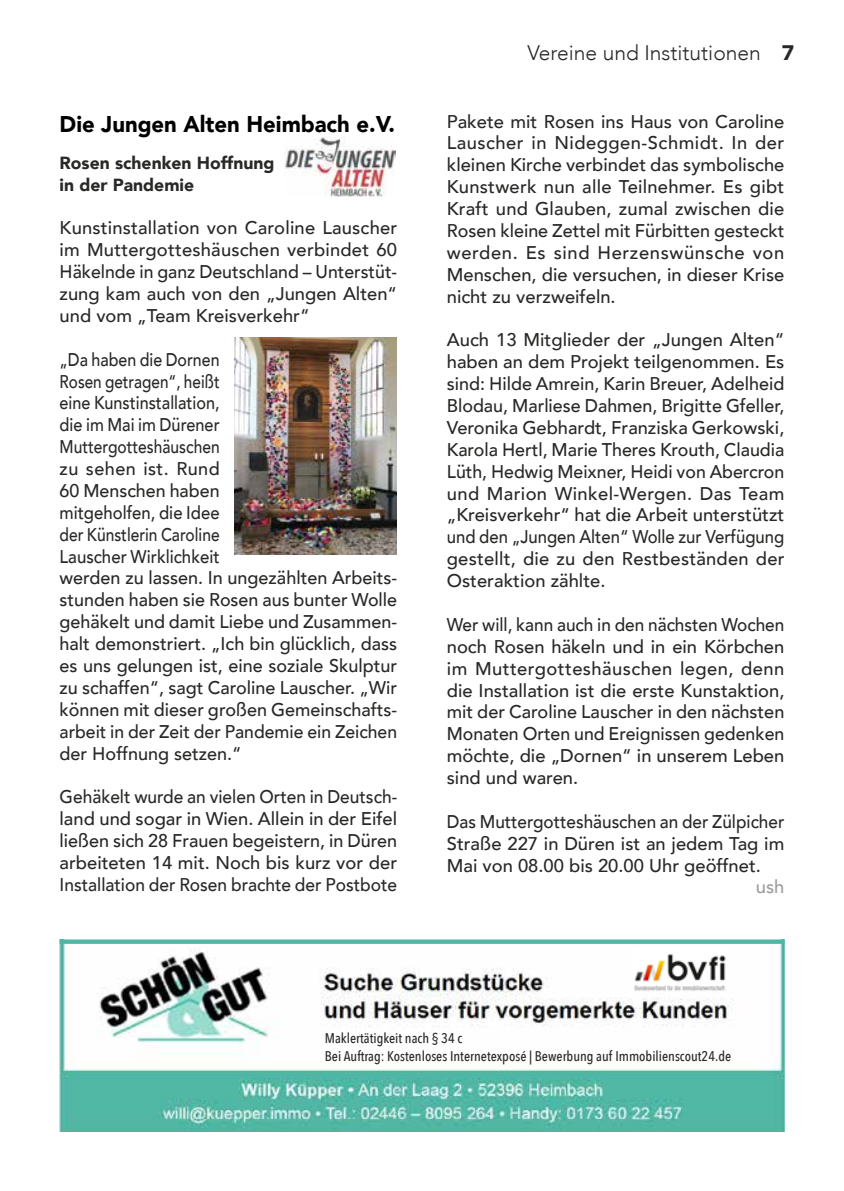
<style>
.page{position:relative;width:844px;height:1191px;background:#fff}
.page>*{position:absolute;margin:0;border:0;box-sizing:border-box;transform-origin:0 0}
.t1{font:900 22.75px "Avenir";color:#000}
.t2{font:300 21px "Avenir";color:#282827}
.t3{font:500 18.38px/21.9px "Avenir";color:#282827;text-align:justify}
.t4{font:500 18.38px/21.9px "Avenir";color:#282827;scale:.87 1}
.t5{font:500 18.38px/21.9px "Avenir";color:#282827;text-align:justify;scale:.94 1}
.t6{font:500 18.38px/21.9px "Avenir";color:#282827;text-align:justify;scale:.93 1}
.t7{font:500 18.38px "Avenir";color:#9d9d9c}
.t8{font:900 17.5px/21.9px "Avenir";color:#282827}
.t9{font:500 14px/17.5px "Avenir Next Condensed";color:#282827}
.s1{font-weight:900}
</style>
<div class="page">
<img style="left:285px;top:137px;width:110px;height:60px">
<img style="left:60px;top:944px;width:724px;height:187px">
<div style="left:60px;top:939px;width:724px;height:5px;background:#50b7a4"></div>
<img style="left:633px;top:948px;width:94px;height:43px">
<img style="left:234px;top:338px;width:162px;height:216px">
<p class="t1" style="left:60px;top:104px;width:337px">Die Jungen Alten Heimbach e.V.</p>
<p class="t8" style="left:60px;top:151px;width:216px">Rosen schenken Hoffnung in der Pandemie</p>
<p class="t3" style="left:60px;top:216px;width:339px">Kunstinstallation von Caroline Lauscher im Muttergotteshäuschen verbindet 60<br>Häkelnde in ganz Deutschland – Unterstüt&shy;zung kam auch von den „Jungen Alten“ und vom „Team Kreisverkehr“</p>
<p class="t4" style="left:60px;top:347px;width:389px">„Da haben die Dornen<br>Rosen getragen“, heißt<br>eine Kunstinstallation,<br>die im Mai im Dürener<br>Muttergotteshäuschen<br>zu sehen ist. Rund<br>60 Menschen haben<br>mitgeholfen, die Idee<br>der Künstlerin Caroline<br>Lauscher Wirklichkeit<br>werden zu lassen. In ungezählten Arbeits&shy;stunden haben sie Rosen aus bunter Wolle gehäkelt und damit Liebe und Zusammen&shy;halt demonstriert. „Ich bin glücklich, dass es uns gelungen ist, eine soziale Skulptur zu schaffen“, sagt Caroline Lauscher. „Wir können mit dieser großen Gemeinschafts&shy;arbeit in der Zeit der Pandemie ein Zeichen der Hoffnung setzen.“</p>
<p class="t5" style="left:60px;top:785px;width:360px">Gehäkelt wurde an vielen Orten in Deutsch&shy;land und sogar in Wien. Allein in der Eifel ließen sich 28 Frauen begeistern, in Düren arbeiteten 14 mit. Noch bis kurz vor der Installation der Rosen brachte der Postbote</p>
<p class="t2" style="left:527px;top:40px;width:268px">Vereine und Institutionen <span class="s1">7</span></p>
<p class="t3" style="left:446px;top:109px;width:339px">Pakete mit Rosen ins Haus von Caroline Lauscher in Nideggen-Schmidt. In der kleinen Kirche verbindet das symbolische Kunstwerk nun alle Teilnehmer. Es gibt Kraft und Glauben, zumal zwischen die Rosen kleine Zettel mit Fürbitten gesteckt werden. Es sind Herzenswünsche von Menschen, die versuchen, in dieser Krise nicht zu verzweifeln.</p>
<p class="t3" style="left:446px;top:328px;width:339px">Auch 13 Mitglieder der „Jungen Alten“ haben an dem Projekt teilgenommen. Es sind: Hilde Amrein, Karin Breuer, Adelheid Blodau, Marliese Dahmen, Brigitte Gfeller, Veronika Gebhardt, Franziska Gerkowski, Karola Hertl, Marie Theres Krouth, Claudia Lüth, Hedwig Meixner, Heidi von Abercron und Marion Winkel-Wergen. Das Team „Kreisverkehr“ hat die Arbeit unterstützt und den „Jungen Alten“ Wolle zur Verfügung gestellt, die zu den Restbeständen der Osteraktion zählte.</p>
<p class="t5" style="left:446px;top:612px;width:360px">Wer will, kann auch in den nächsten Wochen noch Rosen häkeln und in ein Körbchen im Muttergotteshäuschen legen, denn die Installation ist die erste Kunstaktion, mit der Caroline Lauscher in den nächsten Monaten Orten und Ereignissen gedenken möchte, die „Dornen“ in unserem Leben sind und waren.</p>
<p class="t6" style="left:446px;top:809px;width:364px">Das Muttergotteshäuschen an der Zülpicher Straße 227 in Düren ist an jedem Tag im Mai von 08.00 bis 20.00 Uhr geöffnet.</p>
<p class="t7" style="left:755px;top:871px;width:30px">ush</p>
<p class="t9" style="left:325px;top:1029px;width:407px">Maklertätigkeit nach § 34 c<br>Bei Auftrag: Kostenloses Internetexposé | Bewerbung auf Immobilienscout24.de</p>
</div>
